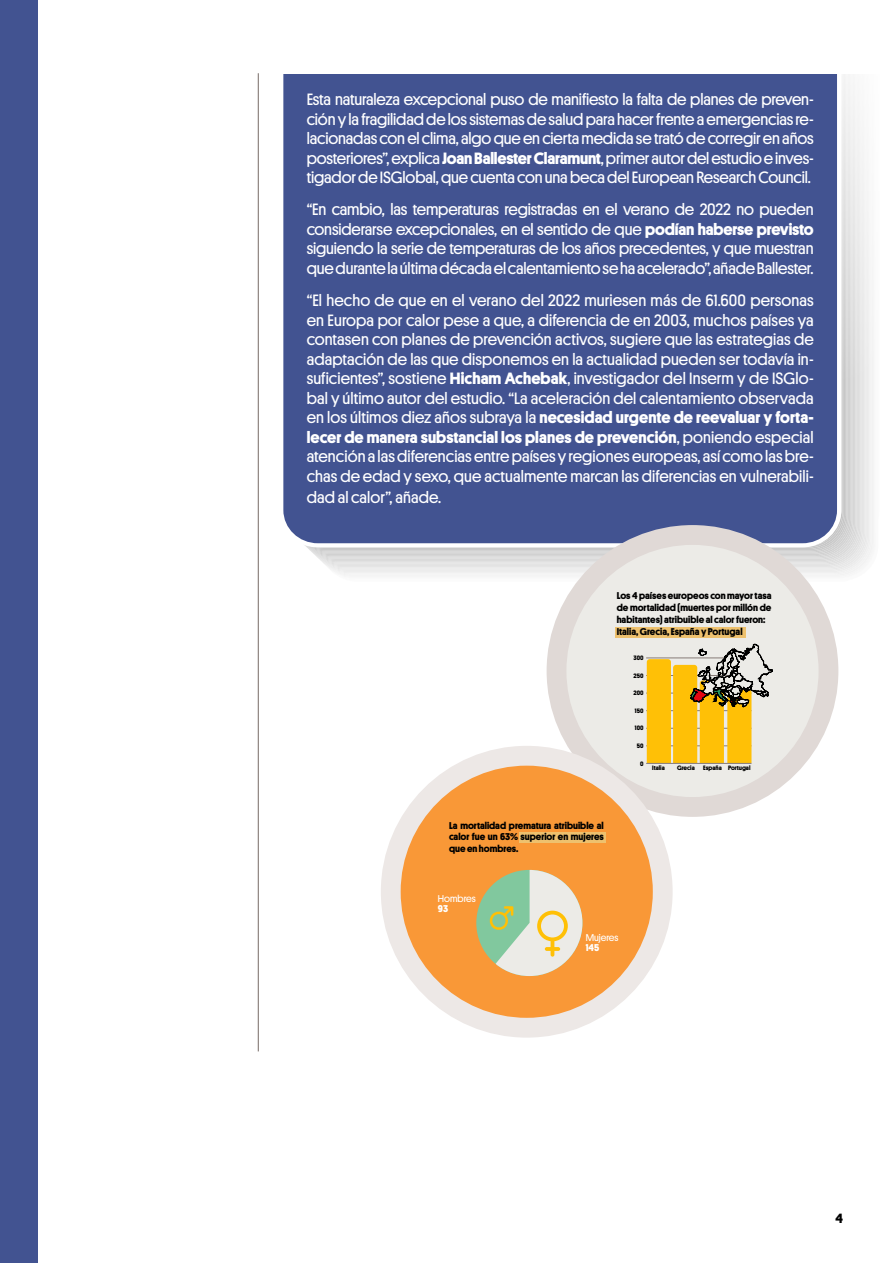
<style>
.page{position:relative;width:893px;height:1263px;background:#fff}
.page>*{position:absolute;margin:0;border:0;box-sizing:border-box;transform-origin:0 0}
.t1{font:16.5px/19.5px "Platform";letter-spacing:-.01em;color:#fff;text-align:justify}
.t2{font:700 13.5px "Platform";color:#000}
.t3{font:700 9.9px/11.9px "Platform";color:#000;text-align:justify}
.t4{font:9.9px "Platform";color:#fff}
.t5{font:700 9.9px "Platform";color:#fff}
.t6{font:700 6.45px "Platform";color:#000}
.s1{font-weight:700}
</style>
<div class="page">
<div style="left:0;top:0;width:37px;height:1263px;background:#425391"></div>
<hr style="left:258px;top:73px;width:1px;height:978px;background:#867b77">
<div style="left:283px;top:74px;width:558px;height:473px;background:#425391"></div>
<svg style="left:840px;top:74px;width:34px;height:311px;fill:#efefef"></svg>
<svg style="left:547px;top:525px;width:291px;height:292px;background:#e1dfe0"></svg>
<div style="left:615px;top:627px;width:130px;height:11px;background:#eec16e"></div>
<hr style="left:646px;top:675px;width:105px;height:1px;background:#867b77">
<hr style="left:646px;top:658px;width:105px;height:1px;background:#867b77">
<hr style="left:646px;top:745px;width:105px;height:1px;background:#867b77">
<hr style="left:646px;top:728px;width:105px;height:1px;background:#867b77">
<hr style="left:646px;top:710px;width:105px;height:1px;background:#867b77">
<hr style="left:646px;top:693px;width:105px;height:1px;background:#867b77">
<div style="left:647px;top:659px;width:24px;height:110px;background:#ffc006;border-radius:3px"></div>
<div style="left:673px;top:665px;width:24px;height:103px;background:#ffc006;border-radius:3px"></div>
<div style="left:700px;top:680px;width:24px;height:88px;background:#ffc006;border-radius:3px"></div>
<div style="left:727px;top:689px;width:24px;height:77px;background:#ffc006;border-radius:3px"></div>
<div style="left:645px;top:763px;width:110px;height:14px;background:#ecebe7"></div>
<div style="left:628px;top:651px;width:17px;height:122px;background:#ecebe7"></div>
<hr style="left:646px;top:763px;width:105px;height:1px;background:#867b77">
<svg style="left:690px;top:644px;width:83px;height:64px;background:#aba187"></svg>
<svg style="left:381px;top:746px;width:292px;height:292px"></svg>
<svg style="left:439px;top:870px;width:185px;height:106px;background:#e1b673"></svg>
<div style="left:519px;top:832px;width:87px;height:11px;background:#eec16e"></div>
<p class="t1" style="left:307px;top:89px;width:508px">Esta naturaleza excepcional puso de manifiesto la falta de planes de preven&shy;ción y la fragilidad de los sistemas de salud para hacer frente a emergencias re&shy;lacionadas con el clima, algo que en cierta medida se trató de corregir en años posteriores”, explica <span class="s1">Joan Ballester Claramunt</span>, primer autor del estudio e inves&shy;tigador de ISGlobal, que cuenta con una beca del European Research Council.</p>
<p class="t1" style="left:307px;top:199px;width:508px">“En cambio, las temperaturas registradas en el verano de 2022 no pueden considerarse excepcionales, en el sentido de que <span class="s1">podían haberse previsto </span>siguiendo la serie de temperaturas de los años precedentes, y que muestran que durante la última década el calentamiento se ha acelerado”, añade Ballester.</p>
<p class="t1" style="left:307px;top:290px;width:508px">“El hecho de que en el verano del 2022 muriesen más de 61.600 personas en Europa por calor pese a que, a diferencia de en 2003, muchos países ya contasen con planes de prevención activos, sugiere que las estrategias de adaptación de las que disponemos en la actualidad pueden ser todavía in&shy;suficientes”, sostiene <span class="s1">Hicham Achebak</span>, investigador del Inserm y de ISGlo&shy;bal y último autor del estudio. “La aceleración del calentamiento observada en los últimos diez años subraya la <span class="s1">necesidad urgente de reevaluar y forta&shy;lecer de manera substancial los planes de prevención</span>, poniendo especial atención a las diferencias entre países y regiones europeas, así como las bre&shy;chas de edad y sexo, que actualmente marcan las diferencias en vulnerabili-</p>
<p class="t1" style="left:307px;top:486px;width:136px">dad al calor”, añade.</p>
<p class="t3" style="left:617px;top:589px;width:156px">Los 4 países europeos con mayor tasa de mortalidad (muertes por millón de habitantes) atribuible al calor fueron:</p>
<p class="t3" style="left:617px;top:625px;width:127px">Italia, Grecia, España y Portugal</p>
<p class="t6" style="left:633px;top:653px;width:12px">300</p>
<p class="t6" style="left:633px;top:671px;width:12px">250</p>
<p class="t6" style="left:633px;top:688px;width:12px">200</p>
<p class="t6" style="left:635px;top:706px;width:10px">150</p>
<p class="t6" style="left:635px;top:723px;width:10px">100</p>
<p class="t6" style="left:637px;top:741px;width:8px">50</p>
<p class="t6" style="left:640px;top:759px;width:5px">0</p>
<p class="t6" style="left:652px;top:763px;width:14px">Italia</p>
<p class="t6" style="left:677px;top:763px;width:19px">Grecia</p>
<p class="t6" style="left:703px;top:763px;width:20px">España</p>
<p class="t6" style="left:728px;top:763px;width:24px">Portugal</p>
<p class="t3" style="left:449px;top:818px;width:156px">La mortalidad prematura atribuible al calor fue un 63% superior en mujeres que en hombres.</p>
<p class="t4" style="left:438px;top:891px;width:39px">Hombres</p>
<p class="t5" style="left:438px;top:901px;width:12px">93</p>
<p class="t4" style="left:586px;top:930px;width:34px">Mujeres</p>
<p class="t5" style="left:586px;top:940px;width:15px">145</p>
<p class="t2" style="left:835px;top:1208px;width:9px">4</p>
</div>
